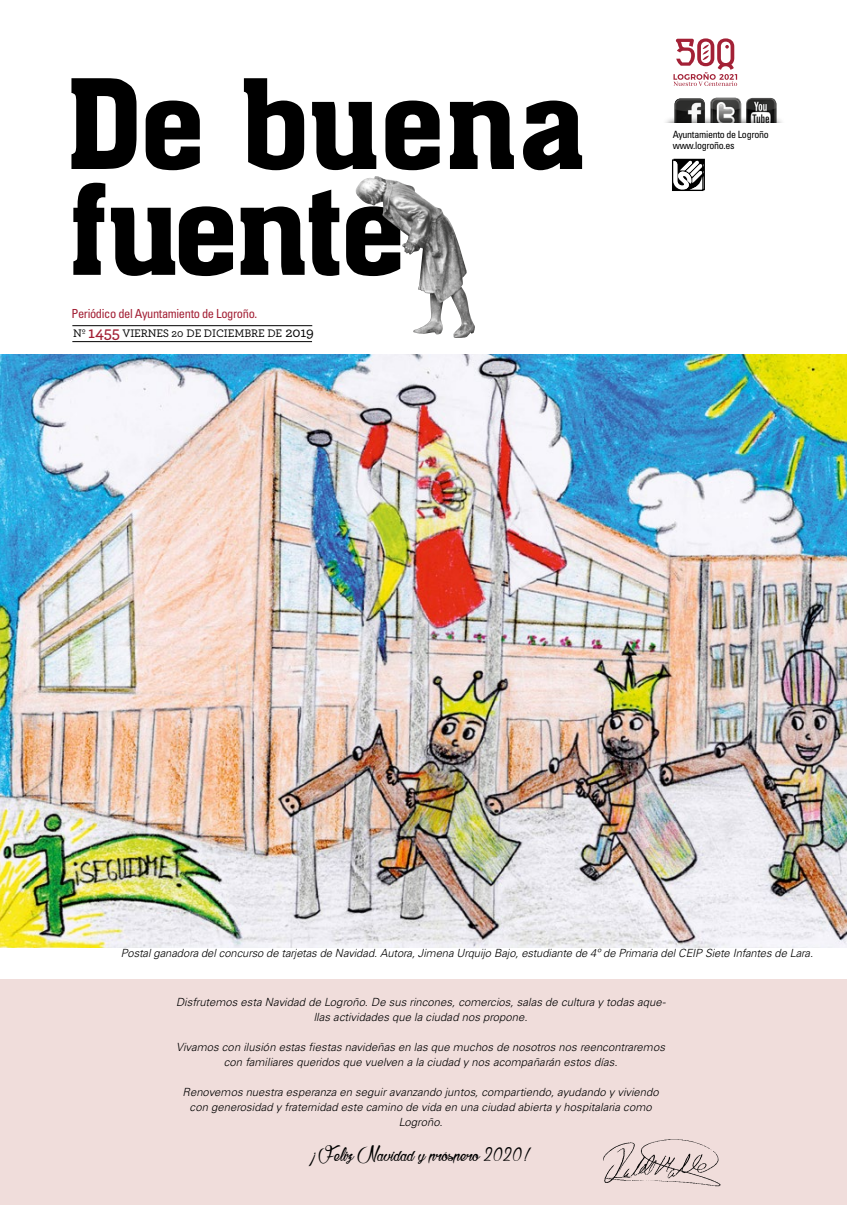
<style>
.page{position:relative;width:847px;height:1205px;background:#fff}
.page>*{position:absolute;margin:0;border:0;box-sizing:border-box;transform-origin:0 0}
.t1{font:22.5px "Raisindes Sables";letter-spacing:-.005em;color:#000;scale:1.05 1}
.t2{font:condensed 12.5px "Univers LT Std";letter-spacing:-.03em;color:#a32136}
.t3{font:500 11.5px "Archer";letter-spacing:-.01em;color:#000}
.t4{font:italic 300 11.25px/15px "Univers LT Std";letter-spacing:.005em;color:#000;text-align:center}
.t5{font:condensed 10px/11px "Univers LT Std";letter-spacing:-.03em;color:#000}
.s1{font-weight:600;font-size:16.62px;color:#a32136}
.s2{font-size:14.62px}
</style>
<div class="page">
<svg style="left:73px;top:183px;width:282px;height:93px"></svg>
<svg style="left:71px;top:78px;width:511px;height:92px"></svg>
<img style="left:746px;top:98px;width:30px;height:18px">
<img style="left:674px;top:98px;width:31px;height:18px">
<img style="left:710px;top:98px;width:31px;height:18px">
<div style="left:662px;top:116px;width:124px;height:86px;background:#000;opacity:.75"></div>
<div style="left:637px;top:123px;width:172px;height:89px;background:#fff"></div>
<svg style="left:672px;top:159px;width:33px;height:32px"></svg>
<img style="left:355px;top:176px;width:120px;height:162px">
<svg style="left:673px;top:38px;width:64px;height:48px"></svg>
<hr style="left:72px;top:325px;width:240px;height:1px;background:#000">
<hr style="left:72px;top:341px;width:240px;height:1px;background:#000">
<div style="left:0;top:980px;width:847px;height:225px;background:#f0dddb"></div>
<img style="left:0;top:355px;width:847px;height:592px">
<img style="left:603px;top:1139px;width:118px;height:48px">
<p class="t2" style="left:71px;top:305px;width:187px">Periódico del Ayuntamiento de Logroño.</p>
<p class="t3" style="left:73px;top:324px;width:242px">Nº <span class="s1">1455</span> VIERNES 20 DE DICIEMBRE DE <span class="s2">2019</span></p>
<p class="t5" style="left:673px;top:129px;width:97px">Ayuntamiento de Logroño www.logroño.es</p>
<p class="t4" style="left:121px;top:946px;width:694px">Postal ganadora del concurso de tarjetas de Navidad. Autora, Jimena Urquijo Bajo, estudiante de 4º de Primaria del CEIP Siete Infantes de Lara.</p>
<p class="t4" style="left:176px;top:994px;width:491px">Disfrutemos esta Navidad de Logroño. De sus rincones, comercios, salas de cultura y todas aque&shy;llas actividades que la ciudad nos propone.</p>
<p class="t4" style="left:176px;top:1039px;width:490px">Vivamos con ilusión estas fiestas navideñas en las que muchos de nosotros nos reencontraremos con familiares queridos que vuelven a la ciudad y nos acompañarán estos días.</p>
<p class="t4" style="left:182px;top:1084px;width:478px">Renovemos nuestra esperanza en seguir avanzando juntos, compartiendo, ayudando y viviendo con generosidad y fraternidad este camino de vida en una ciudad abierta y hospitalaria como<br>Logroño.</p>
<h1 class="t1" style="left:308px;top:1142px;width:216px">¡Feliz Navidad y próspero 2020!</h1>
</div>
